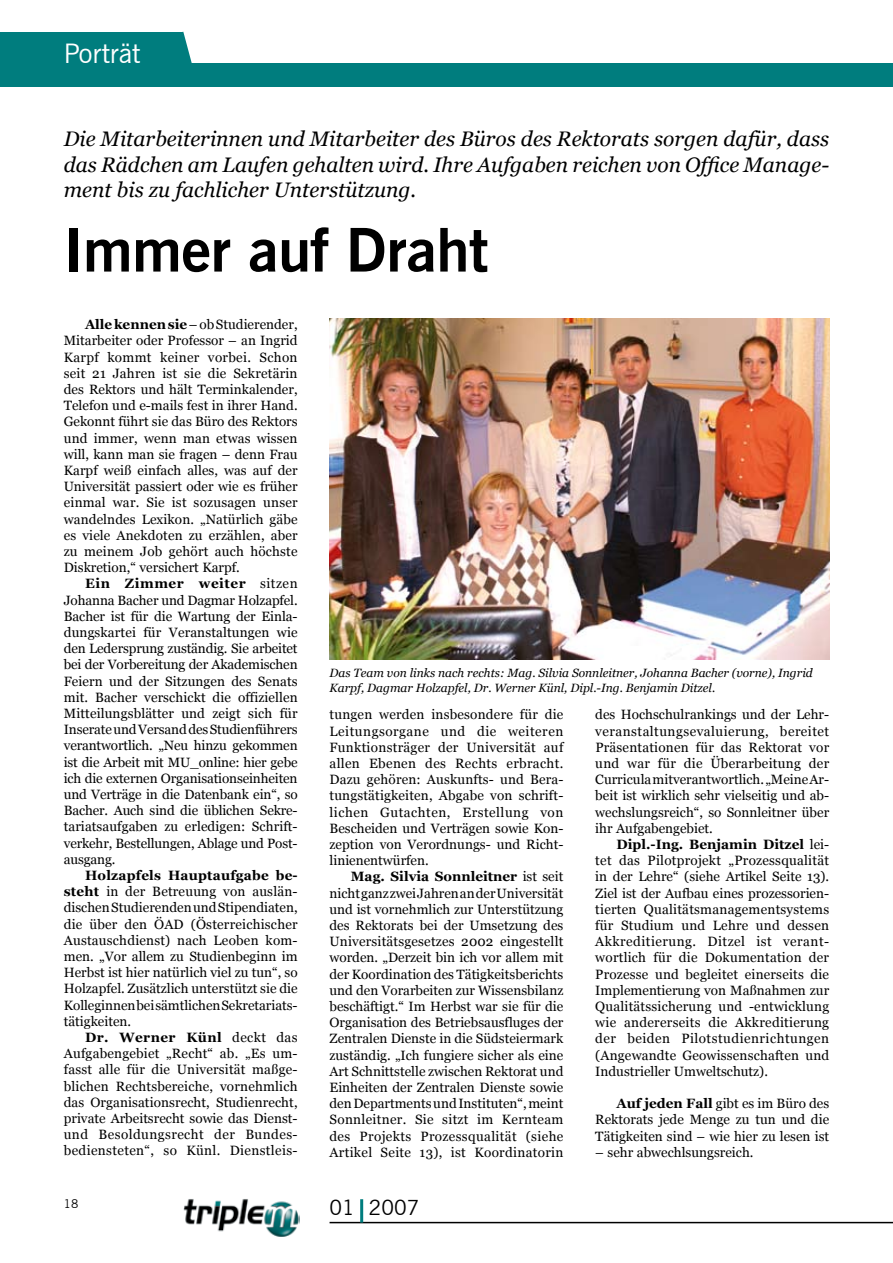
<style>
.page{position:relative;width:893px;height:1263px;background:#fff}
.page>*{position:absolute;margin:0;border:0;box-sizing:border-box;transform-origin:0 0}
.t1{font:700 60px "News Gothic BT";letter-spacing:-.01em;color:#000}
.t2{font:27px "News Gothic BT";color:#fff}
.t3{font:italic 21px/25.2px "Georgia";color:#000;text-align:justify}
.t4{font:21px "News Gothic BT";color:#000}
.t5{font:13.5px/16.2px "Georgia";color:#000;text-align:justify}
.t6{font:italic 12px/14.4px "Georgia";color:#000}
.t7{font:12px "News Gothic BT";color:#000}
.s1{font-weight:700}
</style>
<div class="page">
<div style="left:0;top:64px;width:893px;height:23px;background:#007d7e"></div>
<div style="left:0;top:32px;width:183px;height:36px;background:#007d7e"></div>
<svg style="left:183px;top:32px;width:9px;height:32px"></svg>
<hr style="left:330px;top:1222px;width:563px;height:1px;background:#000">
<hr style="left:360px;top:1199px;width:3px;height:23px;background:#007d7e">
<img style="left:183px;top:1199px;width:116px;height:38px">
<img style="left:330px;top:319px;width:499px;height:341px">
<h2 class="t2" style="left:64px;top:38px;width:78px">Porträt</h2>
<h3 class="t3" style="left:64px;top:127px;width:767px">Die Mitarbeiterinnen und Mitarbeiter des Büros des Rektorats sorgen dafür, dass das Rädchen am Laufen gehalten wird. Ihre Aufgaben reichen von Office Manage&shy;ment bis zu fachlicher Unterstützung.</h3>
<h1 class="t1" style="left:64px;top:214px;width:426px">Immer auf Draht</h1>
<p class="t5" style="left:64px;top:316px;width:235px;text-indent:21px"><span class="s1">Alle kennen sie</span> – ob Studierender, Mitarbeiter oder Professor – an Ingrid Karpf kommt keiner vorbei. Schon seit 21 Jahren ist sie die Sekretärin des Rektors und hält Terminkalender, Telefon und e-mails fest in ihrer Hand.<br>Gekonnt führt sie das Büro des Rektors und immer, wenn man etwas wissen will, kann man sie fragen – denn Frau Karpf weiß einfach alles, was auf der Universität passiert oder wie es früher einmal war. Sie ist sozusagen unser wandelndes Lexikon. „Natürlich gäbe es viele Anekdoten zu erzählen, aber zu meinem Job gehört auch höchste Diskretion,“ versichert Karpf.</p>
<p class="t5" style="left:64px;top:576px;width:235px;text-indent:21px"><span class="s1">Ein Zimmer weiter</span> sitzen Johanna Bacher und Dagmar Holzapfel.<br>Bacher ist für die Wartung der Ein-la&shy;dungs-kartei für Veranstaltungen wie den Leder-sprung zuständig. Sie ar-bei-tet bei der Vorbereitung der Aka-demischen Feiern und der Sitz-ungen des Senats mit. Bacher verschickt die offiziellen Mitteilungsblätter und zeigt sich für Inserate und Ver-sand des Stu-dienführers verantwortlich. „Neu hin-zu gekommen ist die Ar-beit mit MU_online: hier gebe ich die externen Organisationseinheiten und Verträge in die Datenbank ein“, so Bacher. Auch sind die üb-lichen Se-kre&shy;tariatsaufgaben zu erledigen: Schrift&shy;verkehr, Bestellungen, Ab-lage und Post&shy;ausgang.</p>
<p class="t5" style="left:64px;top:867px;width:235px;text-indent:21px"><span class="s1">Holzapfels Hauptaufgabe be&shy;steht</span> in der Betreuung von auslän&shy;dischen Studierenden und Stipendiaten, die über den ÖAD (Österreichischer Austauschdienst) nach Leoben kom&shy;men. „Vor allem zu Studienbeginn im Herbst ist hier natürlich viel zu tun“, so Holz-apfel. Zusätzlich unterstützt sie die Kolleginnen bei sämtlichen Sekretariats&shy;tätigkeiten.</p>
<p class="t5" style="left:64px;top:1029px;width:235px;text-indent:21px"><span class="s1">Dr. Werner Künl</span> deckt das Aufgabengebiet „Recht“ ab. „Es um&shy;fasst alle für die Universität maßge&shy;blichen Rechtsbereiche, vornehm-lich das Organisationsrecht, Studienrecht, pri-vate Arbeitsrecht sowie das Dienst&shy;und Besoldungsrecht der Bun-des&shy;bediensteten“, so Künl. Dienst-leis-</p>
<p class="t6" style="left:330px;top:666px;width:485px">Das Team von links nach rechts: Mag. Silvia Sonnleitner, Johanna Bacher (vorne), Ingrid<br>Karpf, Dagmar Holzapfel, Dr. Werner Künl, Dipl.-Ing. Benjamin Ditzel.</p>
<p class="t5" style="left:330px;top:706px;width:235px">tungen werden insbesondere für die Leitungsorgane und die weiteren Fun-ktionsträger der Universität auf allen Ebenen des Rechts erbracht.<br>Da-zu gehören: Auskunfts- und Be-ra&shy;tungs-tätigkeiten, Abgabe von schrift&shy;lichen Gutachten, Erstellung von Be-scheiden und Verträgen sowie Kon&shy;zeption von Verordnungs- und Richt&shy;linienentwürfen.</p>
<p class="t5" style="left:330px;top:868px;width:235px;text-indent:21px"><span class="s1">Mag. Silvia Sonnleitner</span> ist seit nicht ganz zwei Jahren an der Uni-versität und ist vornehmlich zur Un-ter-stützung des Rektorats bei der Um-setzung des Universitätsgesetzes 2002 eingestellt worden. „Derzeit bin ich vor allem mit der Koordination des Tätigkeitsberichts und den Vor-ar-beiten zur Wissensbilanz beschäftigt.“ Im Herbst war sie für die Or-ga-ni-sation des Betriebsausfluges der Zen-tralen Dienste in die Südsteiermark zu-ständig. „Ich fungiere sicher als eine Art Schnittstelle zwischen Rektorat und Einheiten der Zentralen Dienste sowie den Departments und Instituten“, meint Sonnleitner. Sie sitzt im Kernteam des Projekts Prozessqualität (siehe Artikel Seite 13), ist Koordinatorin</p>
<p class="t5" style="left:595px;top:706px;width:235px">des Hochschulrankings und der Lehr&shy;ver-anstaltungsevaluier-ung, bereitet Prä-sentationen für das Rektorat vor und war für die Überarbeitung der Curricula mitverantwortlich. „Meine Ar&shy;beit ist wirklich sehr vielseitig und ab&shy;wechslungsreich“, so Sonnleitner über ihr Aufgabengebiet.</p>
<p class="t5" style="left:595px;top:836px;width:235px;text-indent:21px"><span class="s1">Dipl.-Ing. Benjamin Ditzel</span> lei&shy;tet das Pilotprojekt „Prozessqualität in der Lehre“ (siehe Artikel Seite 13).<br>Ziel ist der Aufbau eines prozessorien&shy;tierten Qualitätsmanagementsys-tems für Studium und Lehre und dessen Akkreditierung. Ditzel ist verant&shy;wortlich für die Dokumentation der Prozesse und begleitet einerseits die Implementierung von Maßnahmen zur Qualitätssicherung und -entwicklung wie andererseits die Akkreditierung der beiden Pilotstudienrichtungen (Angewandte Geowissenschaften und Industrieller Umweltschutz).</p>
<p class="t5" style="left:595px;top:1095px;width:235px;text-indent:21px"><span class="s1">Auf jeden Fall</span> gibt es im Büro des Rektorats jede Menge zu tun und die Tätigkeiten sind – wie hier zu lesen ist</p>
<p class="t5" style="left:595px;top:1144px;width:160px">– sehr abwechlsungsreich.</p>
<p class="t7" style="left:64px;top:1197px;width:16px">18</p>
<h3 class="t4" style="left:330px;top:1195px;width:91px">01 2007</h3>
</div>
